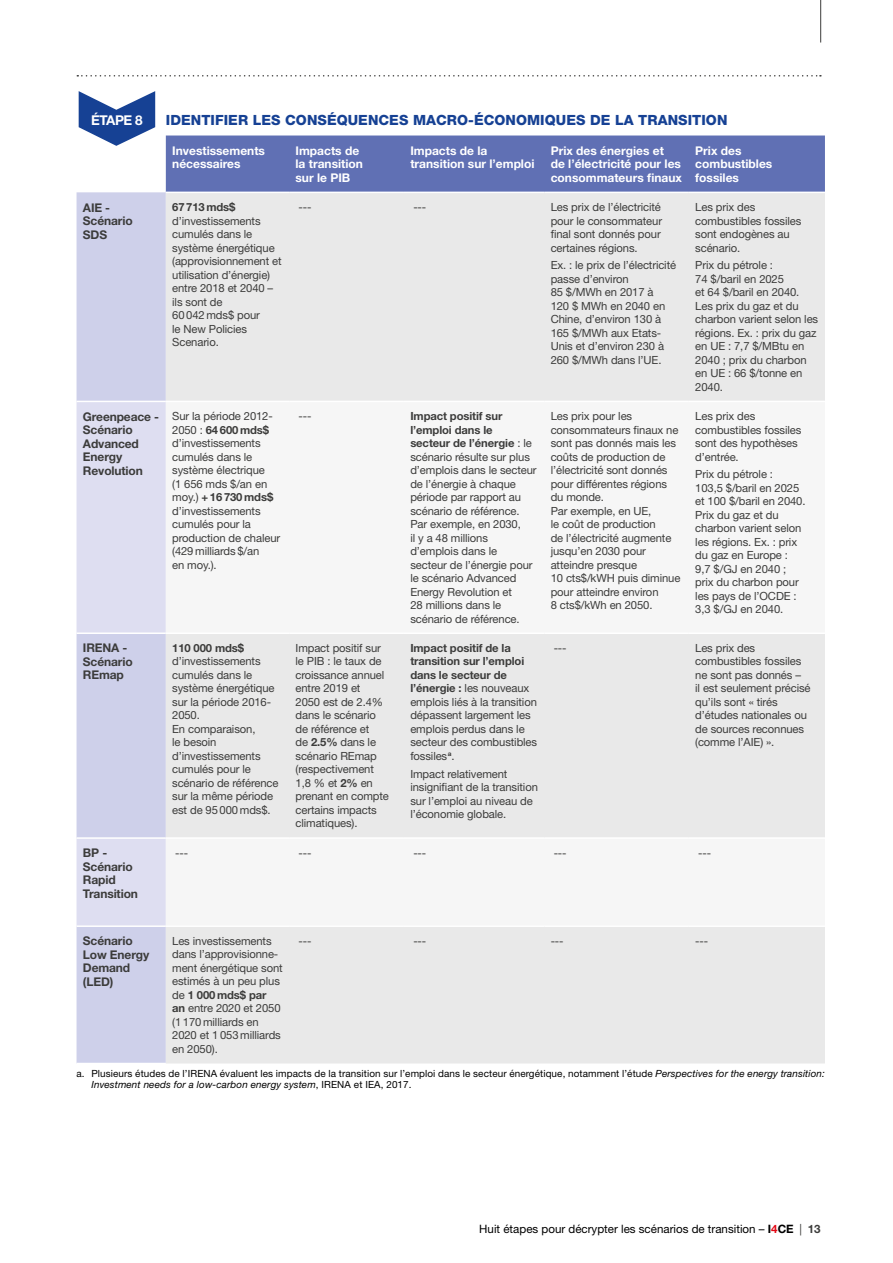
<style>
.page{position:relative;width:893px;height:1263px;background:#fff}
.page>*{position:absolute;margin:0;border:0;box-sizing:border-box;transform-origin:0 0}
.t1{font:800 14.1px "Helvetica Neue LT Std";letter-spacing:.005em;color:#164194}
.t2{font:700 13.5px "Helvetica Neue LT Std";letter-spacing:-.03em;color:#fff}
.t3{font:700 12px/13.5px "Helvetica Neue LT Std";color:#fff}
.t4{font:700 12px/13.5px "Helvetica Neue LT Std";letter-spacing:-.01em;color:#3c3c3b}
.t5{font:11.55px "Helvetica Neue LT Std";color:#000}
.t6{font:11.25px/13.5px "Helvetica Neue LT Std";letter-spacing:-.01em;color:#3c3c3b}
.t7{font:700 11.25px "Helvetica Neue LT Std";letter-spacing:-.01em;color:#3c3c3b}
.t8{font:9.9px/11.2px "Helvetica Neue LT Std";letter-spacing:.01em;color:#000}
.s1{font-weight:700}
.s2{font-style:italic}
.s3{font-weight:700;color:#e30613}
.s4{color:#3c3c3b}
.s5{font-weight:700;color:#3c3c3b}
</style>
<div class="page">
<div style="left:166px;top:136px;width:659px;height:56px;background:#6070b4"></div>
<div style="left:77px;top:192px;width:89px;height:871px;background:#ced0ea"></div>
<div style="left:166px;top:193px;width:659px;height:870px;background:#e9e9e9"></div>
<svg style="left:77px;top:402px;width:89px;height:523px;fill:#dedef1"></svg>
<svg style="left:166px;top:402px;width:659px;height:523px;fill:#f6f6f6"></svg>
<hr style="left:77px;top:401px;width:89px;height:1px;background:#fff">
<hr style="left:166px;top:401px;width:123px;height:1px;background:#fff">
<hr style="left:289px;top:401px;width:115px;height:1px;background:#fff">
<hr style="left:404px;top:401px;width:140px;height:1px;background:#fff">
<hr style="left:544px;top:401px;width:145px;height:1px;background:#fff">
<hr style="left:689px;top:401px;width:136px;height:1px;background:#fff">
<hr style="left:77px;top:632px;width:89px;height:2px;background:#fff">
<hr style="left:166px;top:632px;width:123px;height:2px;background:#fff">
<hr style="left:289px;top:632px;width:115px;height:2px;background:#fff">
<hr style="left:404px;top:632px;width:140px;height:2px;background:#fff">
<hr style="left:544px;top:632px;width:145px;height:2px;background:#fff">
<hr style="left:689px;top:632px;width:136px;height:2px;background:#fff">
<hr style="left:77px;top:837px;width:89px;height:2px;background:#fff">
<hr style="left:166px;top:837px;width:123px;height:2px;background:#fff">
<hr style="left:289px;top:837px;width:115px;height:2px;background:#fff">
<hr style="left:404px;top:837px;width:140px;height:2px;background:#fff">
<hr style="left:544px;top:837px;width:145px;height:2px;background:#fff">
<hr style="left:689px;top:837px;width:136px;height:2px;background:#fff">
<hr style="left:77px;top:925px;width:89px;height:2px;background:#fff">
<hr style="left:166px;top:925px;width:123px;height:2px;background:#fff">
<hr style="left:289px;top:925px;width:115px;height:2px;background:#fff">
<hr style="left:404px;top:925px;width:140px;height:2px;background:#fff">
<hr style="left:544px;top:925px;width:145px;height:2px;background:#fff">
<hr style="left:689px;top:925px;width:136px;height:2px;background:#fff">
<svg style="left:79px;top:91px;width:76px;height:55px"></svg>
<hr style="left:820px;top:0;width:1px;height:43px;background:#3c3c3b">
<svg style="left:77px;top:75px;width:744px;height:2px"></svg>
<p class="t2" style="left:91px;top:112px;width:53px">ÉTAPE 8</p>
<p class="t1" style="left:166px;top:111px;width:563px">IDENTIFIER LES CONSÉQUENCES MACRO-ÉCONOMIQUES DE LA TRANSITION</p>
<p class="t3" style="left:172px;top:143px;width:94px">Investissements nécessaires</p>
<p class="t3" style="left:296px;top:143px;width:69px">Impacts de la transition sur le PIB</p>
<p class="t3" style="left:410px;top:143px;width:126px">Impacts de la transition sur l’emploi</p>
<p class="t3" style="left:551px;top:143px;width:133px">Prix des énergies et<br>de l’électricité pour les consommateurs finaux</p>
<p class="t3" style="left:695px;top:143px;width:79px">Prix des combustibles fossiles</p>
<p class="t4" style="left:83px;top:200px;width:51px">AIE -<br>Scénario<br>SDS</p>
<p class="t7" style="left:172px;top:200px;width:65px">67 713 mds$</p>
<p class="t6" style="left:172px;top:214px;width:111px">d’investissements cumulés dans le système énergétique (approvisionnement et utilisation d’énergie) entre 2018 et 2040 – ils sont de<br>60 042 mds$ pour<br>le New Policies<br>Scenario.</p>
<p class="t6" style="left:299px;top:200px;width:14px">---</p>
<p class="t6" style="left:413px;top:200px;width:14px">---</p>
<p class="t6" style="left:551px;top:200px;width:113px">Les prix de l’électricité pour le consommateur final sont donnés pour certaines régions.</p>
<p class="t6" style="left:551px;top:258px;width:127px">Ex. : le prix de l’électricité passe d’environ<br>85 $/MWh en 2017 à<br>120 $ MWh en 2040 en<br>Chine, d’environ 130 à<br>165 $/MWh aux Etats-<br>Unis et d’environ 230 à<br>260 $/MWh dans l’UE.</p>
<p class="t6" style="left:695px;top:200px;width:108px">Les prix des combustibles fossiles sont endogènes au scénario.</p>
<p class="t6" style="left:695px;top:258px;width:124px">Prix du pétrole :<br>74 $/baril en 2025<br>et 64 $/baril en 2040.<br>Les prix du gaz et du charbon varient selon les régions. Ex. : prix du gaz en UE : 7,7 $/MBtu en<br>2040 ; prix du charbon en UE : 66 $/tonne en<br>2040.</p>
<p class="t4" style="left:83px;top:409px;width:78px">Greenpeace -<br>Scénario<br>Advanced<br>Energy<br>Revolution</p>
<p class="t6" style="left:172px;top:409px;width:110px">Sur la période 2012-<br>2050 : <span class="s1">64 600 mds$ </span>d’investissements cumulés dans le système électrique<br>(1 656 mds $/an en moy.) <span class="s1">+ 16 730 mds$ </span>d’investissements cumulés pour la production de chaleur (429 milliards $/an<br>en moy.).</p>
<p class="t6" style="left:299px;top:409px;width:14px">---</p>
<p class="t6" style="left:410px;top:409px;width:128px"><span class="s1">Impact positif sur l’emploi dans le<br>secteur de l’énergie</span> : le scénario résulte sur plus d’emplois dans le secteur de l’énergie à chaque période par rapport au scénario de référence.<br>Par exemple, en 2030,<br>il y a 48 millions d’emplois dans le<br>secteur de l’énergie pour le scénario Advanced<br>Energy Revolution et<br>28 millions dans le scénario de référence.</p>
<p class="t6" style="left:551px;top:409px;width:131px">Les prix pour les consommateurs finaux ne sont pas donnés mais les coûts de production de l’électricité sont donnés pour différentes régions du monde.<br>Par exemple, en UE,<br>le coût de production<br>de l’électricité augmente jusqu’en 2030 pour atteindre presque<br>10 cts$/kWH puis diminue pour atteindre environ<br>8 cts$/kWh en 2050.</p>
<p class="t6" style="left:695px;top:409px;width:108px">Les prix des combustibles fossiles sont des hypothèses d’entrée.</p>
<p class="t6" style="left:695px;top:467px;width:112px">Prix du pétrole :<br>103,5 $/baril en 2025 et 100 $/baril en 2040.<br>Prix du gaz et du charbon varient selon les régions. Ex. : prix du gaz en Europe :<br>9,7 $/GJ en 2040 ; prix du charbon pour les pays de l’OCDE :<br>3,3 $/GJ en 2040.</p>
<p class="t4" style="left:83px;top:641px;width:51px">IRENA -<br>Scénario<br>REmap</p>
<p class="t7" style="left:172px;top:641px;width:73px">110 000 mds$</p>
<p class="t6" style="left:172px;top:654px;width:108px">d’investissements cumulés dans le système énergétique sur la période 2016-<br>2050.<br>En comparaison,<br>le besoin d’investissements cumulés pour le scénario de référence sur la même période est de 95 000 mds$.</p>
<p class="t6" style="left:296px;top:641px;width:95px">Impact positif sur le PIB : le taux de croissance annuel entre 2019 et<br>2050 est de 2.4% dans le scénario de référence et<br>de <span class="s1">2.5%</span> dans le scénario REmap (respectivement<br>1,8 % et <span class="s1">2%</span> en prenant en compte certains impacts climatiques).</p>
<p class="t6" style="left:410px;top:641px;width:128px"><span class="s1">Impact positif de la transition sur l’emploi dans le secteur de l’énergie :</span> les nouveaux emplois liés à la transition dépassent largement les emplois perdus dans le secteur des combustibles fossiles<sup>a</sup>.</p>
<p class="t6" style="left:410px;top:767px;width:129px">Impact relativement insignifiant de la transition sur l’emploi au niveau de l’économie globale.</p>
<p class="t6" style="left:554px;top:641px;width:14px">---</p>
<p class="t6" style="left:695px;top:641px;width:117px">Les prix des combustibles fossiles ne sont pas donnés –<br>il est seulement précisé qu’ils sont « tirés d’études nationales ou de sources reconnues (comme l’AIE) ».</p>
<p class="t4" style="left:83px;top:846px;width:57px">BP -<br>Scénario<br>Rapid<br>Transition</p>
<p class="t6" style="left:175px;top:846px;width:14px">---</p>
<p class="t6" style="left:299px;top:846px;width:14px">---</p>
<p class="t6" style="left:413px;top:846px;width:14px">---</p>
<p class="t6" style="left:554px;top:846px;width:14px">---</p>
<p class="t6" style="left:698px;top:846px;width:14px">---</p>
<p class="t4" style="left:83px;top:934px;width:68px">Scénario<br>Low Energy<br>Demand (LED)</p>
<p class="t6" style="left:172px;top:934px;width:112px">Les investissements dans l’approvisionne&shy;ment énergétique sont estimés à un peu plus de <span class="s1">1 000 mds$ par<br>an</span> entre 2020 et 2050 (1 170 milliards en<br>2020 et 1 053 milliards en 2050).</p>
<p class="t6" style="left:299px;top:934px;width:14px">---</p>
<p class="t6" style="left:413px;top:934px;width:14px">---</p>
<p class="t6" style="left:551px;top:934px;width:14px">---</p>
<p class="t6" style="left:695px;top:934px;width:14px">---</p>
<p class="t8" style="left:91px;top:1068px;width:735px;text-indent:-15px">a. Plusieurs études de l’IRENA évaluent les impacts de la transition sur l’emploi dans le secteur énergétique, notamment l’étude <span class="s2">Perspectives for the energy transition:<br>Investment needs for a low-carbon energy system</span>, IRENA et IEA, 2017.</p>
<p class="t5" style="left:479px;top:1222px;width:343px">Huit étapes pour décrypter les scénarios de transition – <span class="s1">I</span><span class="s3">4</span><span class="s1">CE</span> <span class="s4">|</span> <span class="s5">13</span></p>
</div>
